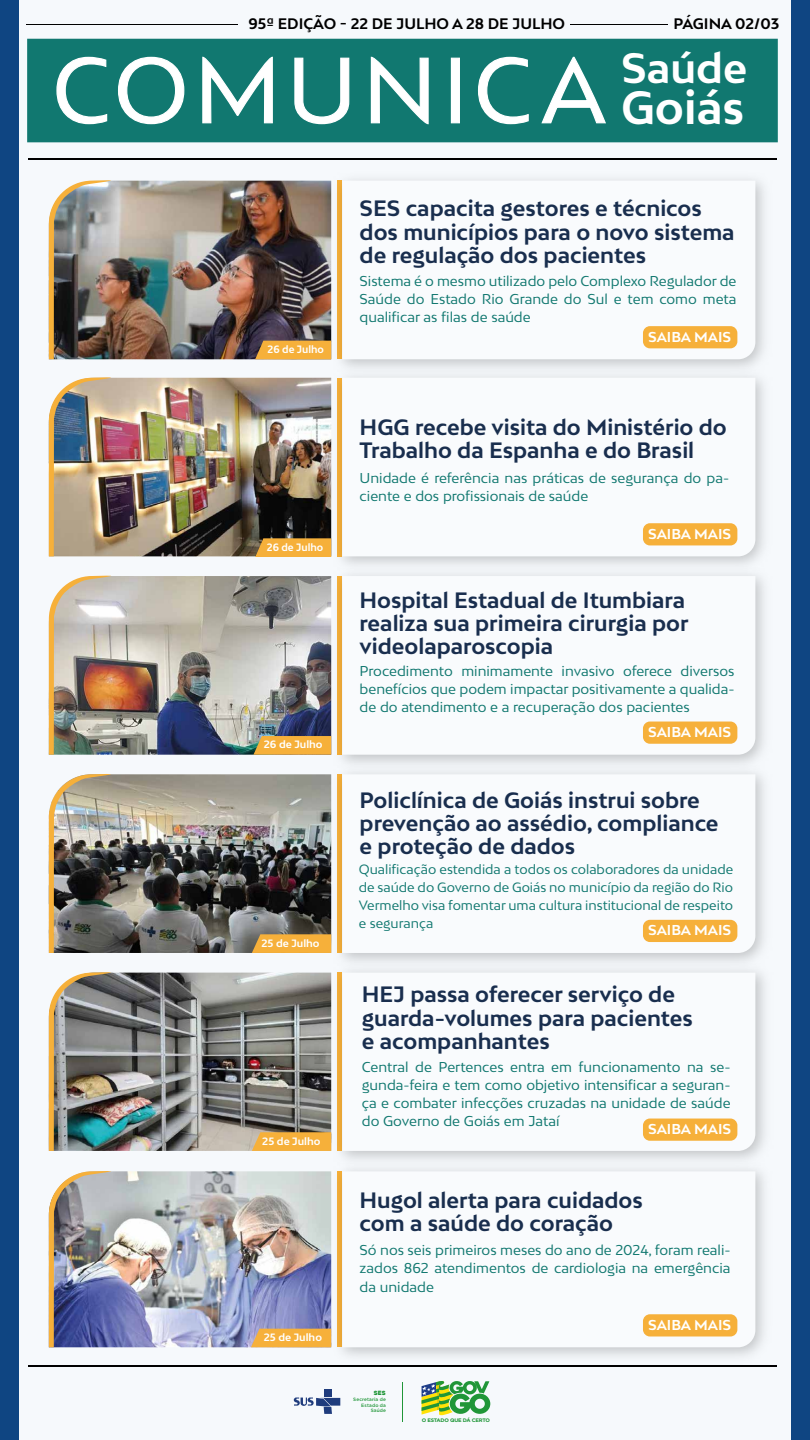
<style>
.page{position:relative;width:810px;height:1440px;background:#fff}
.page>*{position:absolute;margin:0;border:0;box-sizing:border-box;transform-origin:0 0}
.t1{font:700 44.1px "Bw Mitga";color:#fff}
.t2{font:700 40.12px "Bw Mitga";color:#fff}
.t3{font:700 21px/23.1px "Bw Mitga";color:#192e4e}
.t4{font:700 14.4px "Bw Mitga";color:#000}
.t5{font:700 13.58px "Bw Mitga";color:#fff}
.t6{font:13.5px/18.1px "Bw Mitga";color:#117870;text-align:justify}
.t7{font:12.75px/18.1px "Bw Mitga";color:#117870;text-align:justify}
.t8{font:700 10.05px "Bw Mitga";color:#fff}
.t9{font:700 10.05px "Bw Mitga";color:#fff;scale:.96 1}
.t10{font:5.78px "Heavitas";color:#209638}
.t11{font:700 5.1px "Gotham";letter-spacing:-.045em;color:#209638;scale:1.05 1}
.t12{font:500 4.72px/5.7px "Gotham";letter-spacing:.025em;color:#209638;text-align:right}
</style>
<div class="page">
<div style="left:7px;top:0;width:795px;height:1440px;background:#f6f9fc"></div>
<div style="left:0;top:0;width:19px;height:1440px;background:#0f4582"></div>
<div style="left:791px;top:0;width:19px;height:1440px;background:#0f4582"></div>
<div style="left:27px;top:39px;width:751px;height:103px;background:#117870"></div>
<hr style="left:26px;top:24px;width:212px;height:1px;background:#000">
<hr style="left:570px;top:24px;width:97px;height:1px;background:#000">
<hr style="left:28px;top:158px;width:749px;height:1px;background:#000">
<svg style="left:56px;top:56px;width:52px;height:69px"></svg>
<svg style="left:118px;top:56px;width:67px;height:69px"></svg>
<svg style="left:202px;top:56px;width:71px;height:68px"></svg>
<svg style="left:294px;top:57px;width:56px;height:68px"></svg>
<svg style="left:370px;top:56px;width:59px;height:69px"></svg>
<div style="left:451px;top:58px;width:9px;height:65px;background:#fff"></div>
<svg style="left:478px;top:56px;width:51px;height:69px"></svg>
<svg style="left:541px;top:56px;width:65px;height:68px"></svg>
<hr style="left:28px;top:1365px;width:749px;height:1px;background:#000">
<img style="left:329px;top:179px;width:435px;height:185px">
<svg style="left:342px;top:181px;width:413px;height:178px"></svg>
<img style="left:114px;top:181px;width:217px;height:178px">
<img style="left:49px;top:180px;width:65px;height:179px">
<div style="left:643px;top:326px;width:94px;height:22px;background:#f6b03a;border-radius:7px"></div>
<svg style="left:255px;top:341px;width:76px;height:18px"></svg>
<img style="left:329px;top:364px;width:435px;height:198px">
<svg style="left:342px;top:378px;width:413px;height:178px"></svg>
<img style="left:114px;top:378px;width:217px;height:178px">
<img style="left:49px;top:377px;width:65px;height:179px">
<div style="left:643px;top:523px;width:94px;height:22px;background:#f6b03a;border-radius:7px"></div>
<img style="left:331px;top:562px;width:433px;height:199px">
<svg style="left:342px;top:576px;width:413px;height:179px"></svg>
<img style="left:114px;top:576px;width:217px;height:179px">
<img style="left:49px;top:575px;width:65px;height:180px">
<div style="left:643px;top:722px;width:94px;height:22px;background:#f6b03a;border-radius:7px"></div>
<svg style="left:253px;top:736px;width:78px;height:19px"></svg>
<img style="left:331px;top:761px;width:433px;height:198px">
<svg style="left:342px;top:774px;width:413px;height:179px"></svg>
<img style="left:114px;top:774px;width:217px;height:179px">
<img style="left:49px;top:774px;width:65px;height:179px">
<div style="left:643px;top:920px;width:94px;height:22px;background:#f6b03a;border-radius:7px"></div>
<svg style="left:252px;top:934px;width:79px;height:19px;background:#ebaa3c"></svg>
<img style="left:329px;top:959px;width:436px;height:199px">
<svg style="left:342px;top:973px;width:413px;height:178px"></svg>
<img style="left:114px;top:973px;width:217px;height:178px">
<img style="left:49px;top:972px;width:65px;height:179px">
<div style="left:643px;top:1119px;width:94px;height:22px;background:#f6b03a;border-radius:7px"></div>
<svg style="left:252px;top:1132px;width:79px;height:19px;background:#f1af41"></svg>
<img style="left:329px;top:1158px;width:447px;height:209px">
<svg style="left:342px;top:1171px;width:413px;height:176px"></svg>
<img style="left:114px;top:1171px;width:217px;height:176px">
<img style="left:49px;top:1171px;width:65px;height:176px">
<div style="left:643px;top:1314px;width:94px;height:22px;background:#f6b03a;border-radius:7px"></div>
<svg style="left:251px;top:1329px;width:80px;height:18px"></svg>
<div style="left:324px;top:1390px;width:8px;height:7px;background:#1f3c7d"></div>
<svg style="left:294px;top:1398px;width:46px;height:16px"></svg>
<hr style="left:403px;top:1382px;width:1px;height:39px;background:#209638">
<svg style="left:422px;top:1381px;width:68px;height:35px"></svg>
<svg style="left:255px;top:538px;width:76px;height:19px"></svg>
<p class="t4" style="left:249px;top:15px;width:318px">95ª EDIÇÃO - 22 DE JULHO A 28 DE JULHO</p>
<p class="t4" style="left:673px;top:14px;width:107px">PÁGINA 02/03</p>
<h2 class="t2" style="left:621px;top:42px;width:127px">Saúde</h2>
<h1 class="t1" style="left:621px;top:78px;width:125px">Goiás</h1>
<h3 class="t3" style="left:360px;top:196px;width:377px">SES capacita gestores e técnicos dos municípios para o novo sistema de regulação dos pacientes</h3>
<p class="t6" style="left:360px;top:272px;width:378px">Sistema é o mesmo utilizado pelo Complexo Regulador de Saúde do Estado Rio Grande do Sul e tem como meta qualificar as filas de saúde</p>
<p class="t9" style="left:268px;top:343px;width:60px">26 de Julho</p>
<p class="t9" style="left:267px;top:540px;width:60px">26 de Julho</p>
<p class="t8" style="left:264px;top:738px;width:60px">26 de Julho</p>
<p class="t8" style="left:261px;top:937px;width:60px">25 de Julho</p>
<p class="t8" style="left:262px;top:1135px;width:60px">25 de Julho</p>
<p class="t8" style="left:264px;top:1331px;width:60px">25 de Julho</p>
<p class="t5" style="left:648px;top:328px;width:85px">SAIBA MAIS</p>
<h3 class="t3" style="left:360px;top:415px;width:369px">HGG recebe visita do Ministério do<br>Trabalho da Espanha e do Brasil</h3>
<p class="t6" style="left:360px;top:469px;width:371px">Unidade é referência nas práticas de segurança do pa&shy;ciente e dos profissionais de saúde</p>
<p class="t5" style="left:648px;top:525px;width:85px">SAIBA MAIS</p>
<h3 class="t3" style="left:360px;top:588px;width:330px">Hospital Estadual de Itumbiara realiza sua primeira cirurgia por videolaparoscopia</h3>
<p class="t6" style="left:360px;top:661px;width:377px">Procedimento minimamente invasivo oferece diversos benefícios que podem impactar positivamente a qualida&shy;de do atendimento e a recuperação dos pacientes</p>
<p class="t5" style="left:648px;top:723px;width:85px">SAIBA MAIS</p>
<h3 class="t3" style="left:360px;top:788px;width:361px">Policlínica de Goiás instrui sobre prevenção ao assédio, compliance e proteção de dados</h3>
<p class="t7" style="left:359px;top:860px;width:376px">Qualificação estendida a todos os colaboradores da unidade de saúde do Governo de Goiás no município da região do Rio Vermelho visa fomentar uma cultura institucional de respeito e segurança</p>
<p class="t5" style="left:648px;top:921px;width:85px">SAIBA MAIS</p>
<h3 class="t3" style="left:362px;top:982px;width:333px">HEJ passa oferecer serviço de guarda-volumes para pacientes e acompanhantes</h3>
<p class="t6" style="left:362px;top:1058px;width:370px">Central de Pertences entra em funcionamento na se&shy;gunda-feira e tem como objetivo intensificar a seguran&shy;ça e combater infecções cruzadas na unidade de saúde do Governo de Goiás em Jataí</p>
<p class="t5" style="left:648px;top:1120px;width:85px">SAIBA MAIS</p>
<h3 class="t3" style="left:360px;top:1188px;width:285px">Hugol alerta para cuidados com a saúde do coração</h3>
<p class="t6" style="left:360px;top:1241px;width:373px">Só nos seis primeiros meses do ano de 2024, foram reali&shy;zados 862 atendimentos de cardiologia na emergência da unidade</p>
<p class="t10" style="left:374px;top:1390px;width:14px">SES</p>
<p class="t12" style="left:353px;top:1396px;width:34px">Secretaria de<br>Estado da<br>Saúde</p>
<p class="t11" style="left:422px;top:1417px;width:66px">O ESTADO QUE DÁ CERTO</p>
<p class="t5" style="left:648px;top:1316px;width:85px">SAIBA MAIS</p>
</div>
